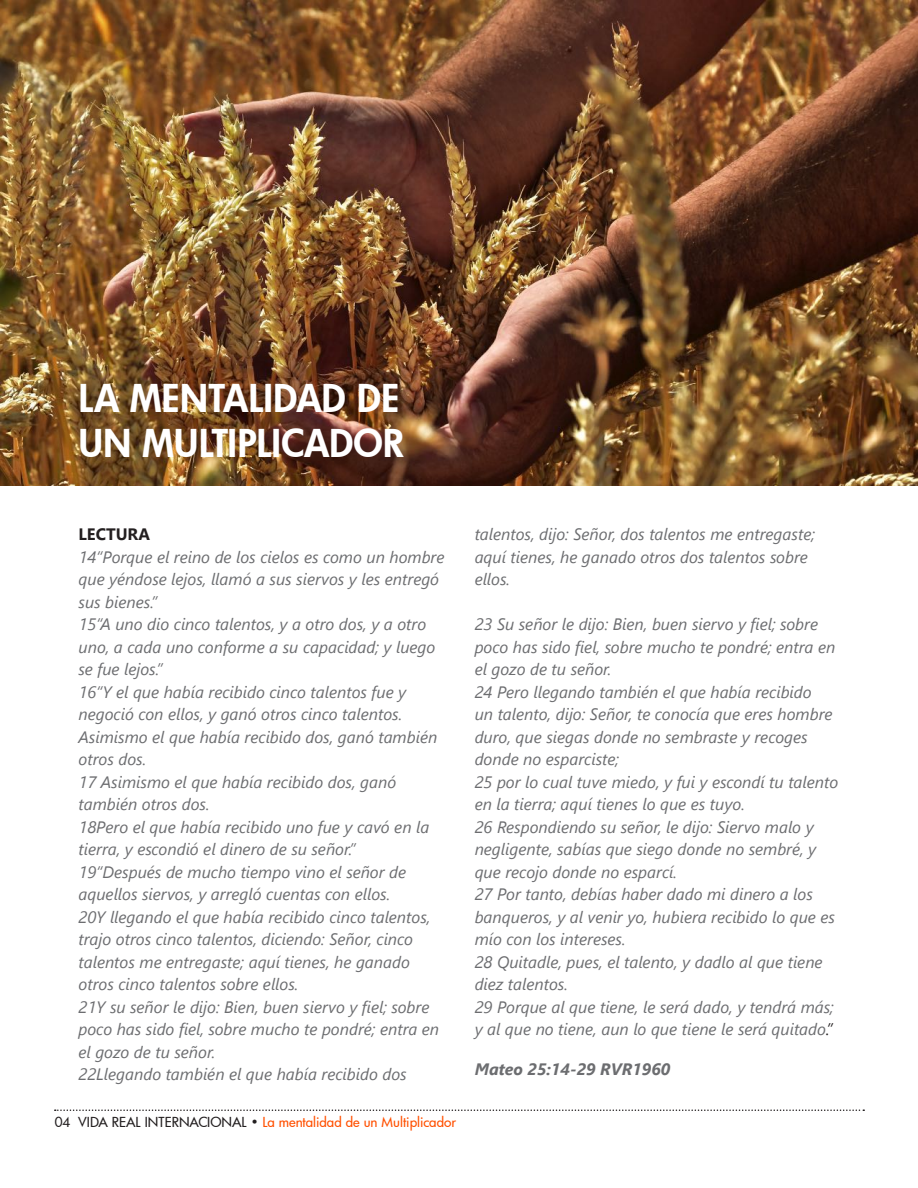
<style>
.page{position:relative;width:918px;height:1188px;background:#fff}
.page>*{position:absolute;margin:0;border:0;box-sizing:border-box;transform-origin:0 0}
.t1{font:800 37.5px/45px "Futura";color:#fff}
.t2{font:italic 16.5px/22.5px "Segoe UI";color:#6c6d70}
.t3{font:italic 700 16.5px "Segoe UI";color:#6c6d70}
.t4{font:700 16.5px "Segoe UI";color:#231f20}
.t5{font:500 13.5px "Futura";color:#ff5000}
.s1{color:#231f20}
</style>
<div class="page">
<img style="left:0;top:0;width:918px;height:486px">
<svg style="left:55px;top:1109px;width:809px;height:2px"></svg>
<h1 class="t1" style="left:79px;top:375px;width:327px">LA MENTALIDAD DE<br>UN MULTIPLICADOR</h1>
<p class="t4" style="left:79px;top:519px;width:73px">LECTURA</p>
<p class="t2" style="left:79px;top:543px;width:367px">14“Porque el reino de los cielos es como un hombre que yéndose lejos, llamó a sus siervos y les entregó sus bienes.”<br>15“A uno dio cinco talentos, y a otro dos, y a otro uno, a cada uno conforme a su capacidad; y luego se fue lejos.”<br>16“Y el que había recibido cinco talentos fue y negoció con ellos, y ganó otros cinco talentos.<br>Asimismo el que había recibido dos, ganó también otros dos.<br>17 Asimismo el que había recibido dos, ganó también otros dos.<br>18Pero el que había recibido uno fue y cavó en la tierra, y escondió el dinero de su señor.”<br>19“Después de mucho tiempo vino el señor de aquellos siervos, y arregló cuentas con ellos.<br>20Y llegando el que había recibido cinco talentos, trajo otros cinco talentos, diciendo: Señor, cinco talentos me entregaste; aquí tienes, he ganado otros cinco talentos sobre ellos.<br>21Y su señor le dijo: Bien, buen siervo y fiel; sobre poco has sido fiel, sobre mucho te pondré; entra en el gozo de tu señor.<br>22Llegando también el que había recibido dos</p>
<p class="t5" style="left:55px;top:1113px;width:403px"><span class="s1">04 VIDA REAL INTERNACIONAL •</span> La mentalidad de un Multiplicador</p>
<p class="t2" style="left:475px;top:520px;width:342px">talentos, dijo: Señor, dos talentos me entregaste; aquí tienes, he ganado otros dos talentos sobre ellos.</p>
<p class="t2" style="left:475px;top:610px;width:365px">23 Su señor le dijo: Bien, buen siervo y fiel; sobre poco has sido fiel, sobre mucho te pondré; entra en el gozo de tu señor.<br>24 Pero llegando también el que había recibido<br>un talento, dijo: Señor, te conocía que eres hombre duro, que siegas donde no sembraste y recoges donde no esparciste;<br>25 por lo cual tuve miedo, y fui y escondí tu talento en la tierra; aquí tienes lo que es tuyo.<br>26 Respondiendo su señor, le dijo: Siervo malo y negligente, sabías que siego donde no sembré, y que recojo donde no esparcí.<br>27 Por tanto, debías haber dado mi dinero a los banqueros, y al venir yo, hubiera recibido lo que es mío con los intereses.<br>28 Quitadle, pues, el talento, y dadlo al que tiene diez talentos.<br>29 Porque al que tiene, le será dado, y tendrá más; y al que no tiene, aun lo que tiene le será quitado<span class="s1">.”</span></p>
<p class="t3" style="left:475px;top:1053px;width:197px">Mateo 25:14-29 RVR1960</p>
</div>
